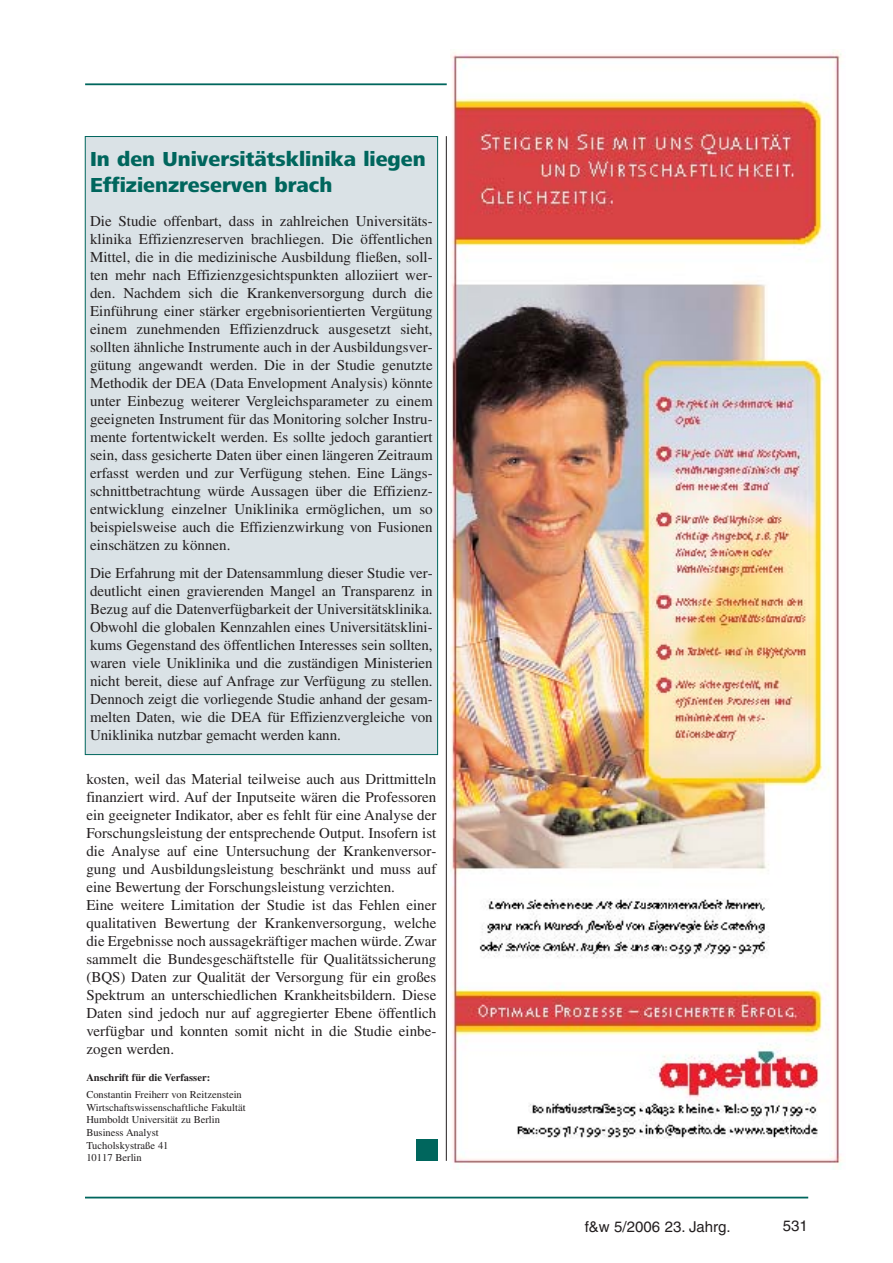
<style>
.page{position:relative;width:893px;height:1263px;background:#fff}
.page>*{position:absolute;margin:0;border:0;box-sizing:border-box;transform-origin:0 0}
.t1{font:800 21px/25.2px "Frutiger Next LT";color:#00665d}
.t2{font:15px/18px "Times";color:#231f20;text-align:justify}
.t3{font:15px "Helvetica";color:#231f20}
.t4{font:10.5px/12.6px "Times";color:#231f20}
.t5{font:700 10.5px "Times";color:#231f20}
</style>
<div class="page">
<hr style="left:85px;top:1197px;width:723px;height:1px;background:#00665d">
<hr style="left:85px;top:83px;width:362px;height:2px;background:#00665d">
<div style="left:85px;top:137px;width:352px;height:618px;background:#dae2e6"></div>
<hr style="left:446px;top:136px;width:1px;height:1025px;background:#231f20">
<img style="left:451px;top:51px;width:391px;height:1119px">
<div style="left:416px;top:1140px;width:22px;height:21px;background:#00665d"></div>
<h1 class="t1" style="left:90px;top:149px;width:337px">In den Universitätsklinika liegen<br>Effizienzreserven brach</h1>
<p class="t2" style="left:90px;top:214px;width:344px">Die Studie offenbart, dass in zahlreichen Universitäts&shy;klinika Effizienzreserven brachliegen. Die öffentlichen Mittel, die in die medizinische Ausbildung fließen, soll&shy;ten mehr nach Effizienzgesichtspunkten alloziiert wer&shy;den. Nachdem sich die Krankenversorgung durch die Einführung einer stärker ergebnisorientierten Vergütung einem zunehmenden Effizienzdruck ausgesetzt sieht, sollten ähnliche Instrumente auch in der Ausbildungsver&shy;gütung angewandt werden. Die in der Studie genutzte Methodik der DEA (Data Envelopment Analysis) könnte unter Einbezug weiterer Vergleichsparameter zu einem geeigneten Instrument für das Monitoring solcher Instru&shy;mente fortentwickelt werden. Es sollte jedoch garantiert sein, dass gesicherte Daten über einen längeren Zeitraum erfasst werden und zur Verfügung stehen. Eine Längs&shy;schnittbetrachtung würde Aussagen über die Effizienz&shy;entwicklung einzelner Uniklinika ermöglichen, um so beispielsweise auch die Effizienzwirkung von Fusionen einschätzen zu können.</p>
<p class="t2" style="left:90px;top:565px;width:344px">Die Erfahrung mit der Datensammlung dieser Studie ver&shy;deutlicht einen gravierenden Mangel an Transparenz in Bezug auf die Datenverfügbarkeit der Universitätsklinika.<br>Obwohl die globalen Kennzahlen eines Universitätsklini&shy;kums Gegenstand des öffentlichen Interesses sein sollten, waren viele Uniklinika und die zuständigen Ministerien nicht bereit, diese auf Anfrage zur Verfügung zu stellen.<br>Dennoch zeigt die vorliegende Studie anhand der gesam&shy;melten Daten, wie die DEA für Effizienzvergleiche von Uniklinika nutzbar gemacht werden kann.</p>
<p class="t2" style="left:86px;top:772px;width:351px;text-align:left">kosten, weil das Material teilweise auch aus Drittmitteln finanziert wird. Auf der Inputseite wären die Professoren ein geeigneter Indikator, aber es fehlt für eine Analyse der Forschungsleistung der entsprechende Output. Insofern ist die Analyse auf eine Untersuchung der Krankenversor&shy;gung und Ausbildungsleistung beschränkt und muss auf eine Bewertung der Forschungsleistung verzichten.<br>Eine weitere Limitation der Studie ist das Fehlen einer qualitativen Bewertung der Krankenversorgung, welche die Ergebnisse noch aussagekräftiger machen würde. Zwar sammelt die Bundesgeschäftstelle für Qualitätssicherung (BQS) Daten zur Qualität der Versorgung für ein großes Spektrum an unterschiedlichen Krankheitsbildern. Diese Daten sind jedoch nur auf aggregierter Ebene öffentlich verfügbar und konnten somit nicht in die Studie einbe&shy;zogen werden.</p>
<p class="t5" style="left:86px;top:1074px;width:125px">Anschrift für die Verfasser:</p>
<p class="t4" style="left:86px;top:1089px;width:161px">Constantin Freiherr von Reitzenstein<br>Wirtschaftswissenschaftliche Fakultät<br>Humboldt Universität zu Berlin<br>Business Analyst<br>Tucholskystraße 41<br>10117 Berlin</p>
<p class="t3" style="left:584px;top:1221px;width:147px">f&amp;w 5/2006 23. Jahrg.</p>
<p class="t3" style="left:783px;top:1220px;width:27px">531</p>
</div>
